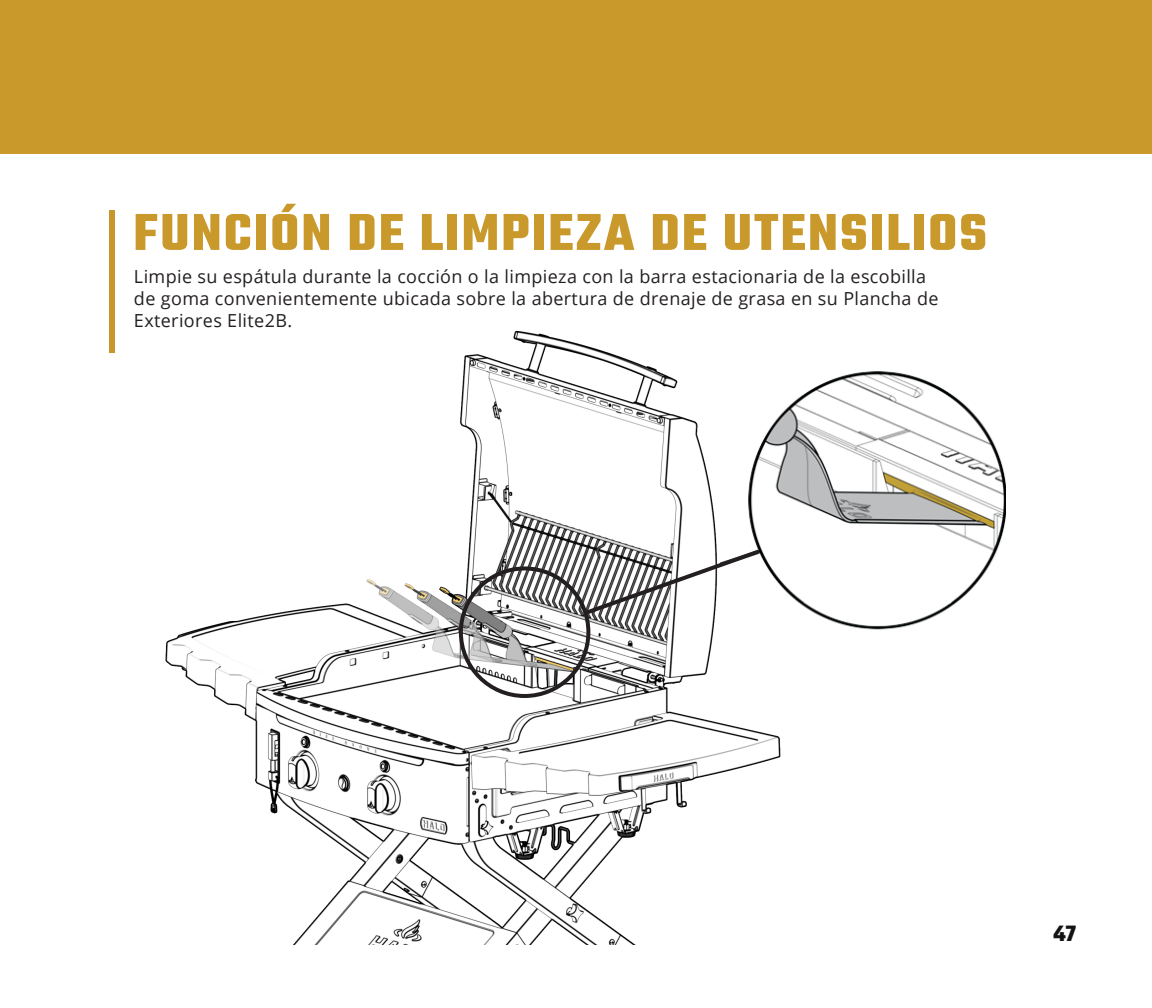
<style>
.page{position:relative;width:1152px;height:1008px;background:#fff}
.page>*{position:absolute;margin:0;border:0;box-sizing:border-box;transform-origin:0 0}
.t1{font:700 56px "Teko";letter-spacing:.04em;color:#ca992b}
.t2{font:700 24px "Teko";color:#141313}
.t3{font:18px/22px "Open Sans";letter-spacing:.02em;color:#231f20}
</style>
<div class="page">
<img style="left:165px;top:331px;width:616px;height:613px">
<img style="left:721px;top:332px;width:285px;height:313px">
<div style="left:459px;top:566px;width:131px;height:132px;border:4px solid #231f20;border-radius:50%"></div>
<svg style="left:580px;top:546px;width:184px;height:72px"></svg>
<div style="left:0;top:0;width:1152px;height:153px;background:#ca992b"></div>
<div style="left:109px;top:211px;width:6px;height:142px;background:#c8972b"></div>
<p class="t1" style="left:133px;top:196px;width:855px">FUNCIÓN DE LIMPIEZA DE UTENSILIOS</p>
<p class="t3" style="left:134px;top:265px;width:806px">Limpie su espátula durante la cocción o la limpieza con la barra estacionaria de la escobilla de goma convenientemente ubicada sobre la abertura de drenaje de grasa en su Plancha de<br>Exteriores Elite2B.</p>
<h2 class="t2" style="left:1054px;top:918px;width:24px">47</h2>
</div>
